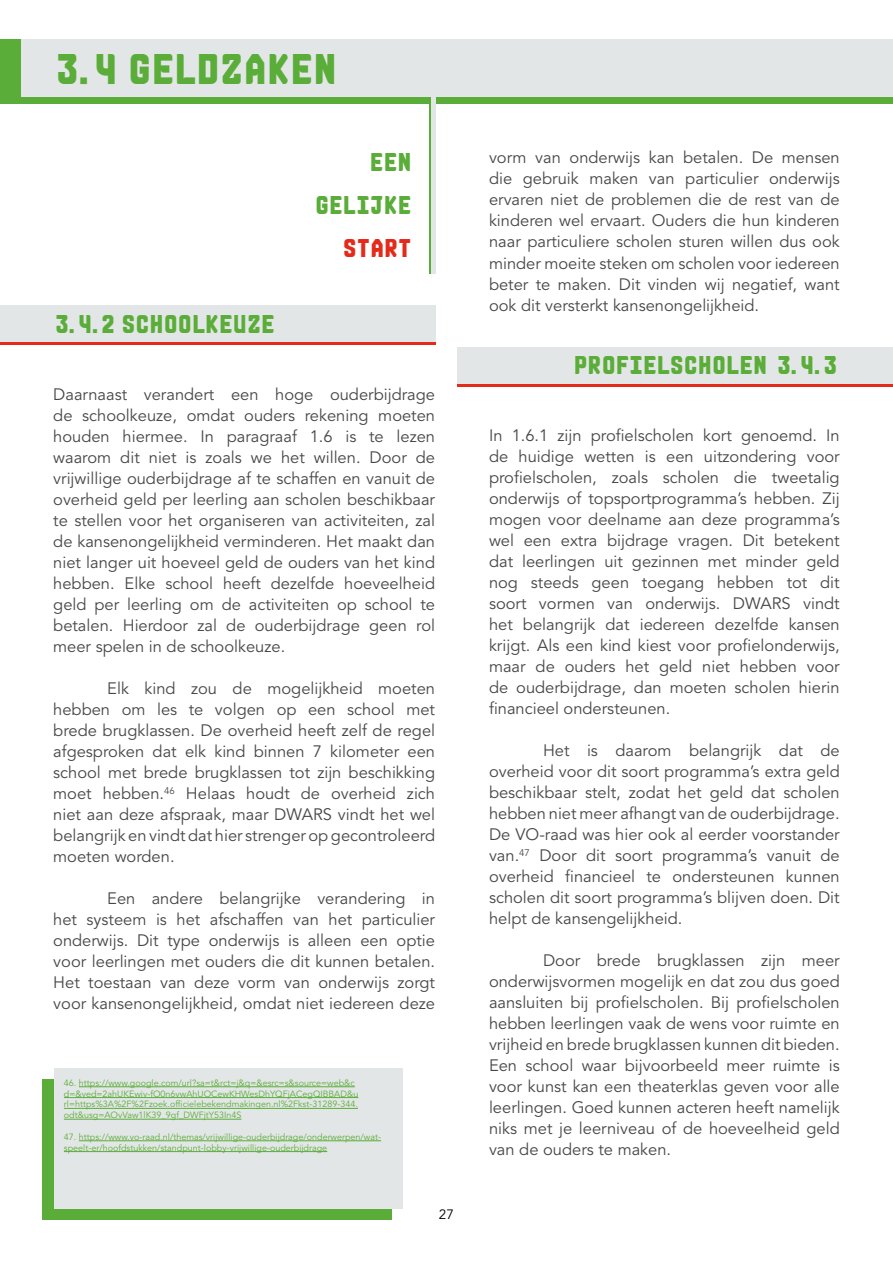
<style>
.page{position:relative;width:893px;height:1263px;background:#fff}
.page>*{position:absolute;margin:0;border:0;box-sizing:border-box;transform-origin:0 0}
.t1{font:30px "DEBSTER";color:#5aad38}
.t2{font:18px "DEBSTER";color:#5aad38}
.t3{font:18px "DEBSTER";color:#e42a1a}
.t4{font:16.5px/21px "Avenir LT Std";color:#474746;text-align:justify}
.t5{font:13.5px "Avenir LT Std";color:#000}
.t6{font:9px/10.8px "Avenir LT Std";color:#5aad38}
</style>
<div class="page">
<div style="left:430px;top:97px;width:6px;height:177px;background:#5aad38"></div>
<div style="left:0;top:39px;width:893px;height:65px;background:#5aad38"></div>
<div style="left:21px;top:39px;width:872px;height:58px;background:#e3e6e6"></div>
<div style="left:431px;top:90px;width:5px;height:184px;background:#e3e6e6"></div>
<div style="left:42px;top:1079px;width:350px;height:141px;background:#5aad38"></div>
<div style="left:54px;top:1068px;width:348px;height:141px;background:#e3e6e6"></div>
<hr style="left:79px;top:1086px;width:276px;height:1px;background:#5aad38">
<hr style="left:64px;top:1097px;width:294px;height:1px;background:#5aad38">
<hr style="left:64px;top:1108px;width:294px;height:1px;background:#5aad38">
<hr style="left:64px;top:1119px;width:177px;height:1px;background:#5aad38">
<hr style="left:79px;top:1140px;width:302px;height:1px;background:#5aad38">
<hr style="left:64px;top:1151px;width:263px;height:1px;background:#5aad38">
<div style="left:0;top:309px;width:436px;height:36px;background:#e42a1a"></div>
<div style="left:0;top:306px;width:436px;height:36px;background:#e3e6e6"></div>
<div style="left:457px;top:350px;width:436px;height:36px;background:linear-gradient(to right,#e42a1a,#e42a1a)"></div>
<div style="left:457px;top:347px;width:436px;height:36px;background:#e3e6e6"></div>
<h1 class="t1" style="left:54px;top:47px;width:287px">3.4 GELDZAKEN</h1>
<p class="t2" style="left:54px;top:311px;width:224px">3.4.2 SCHOOLKEUZE</p>
<p class="t2" style="left:372px;top:149px;width:43px">EEN</p>
<p class="t2" style="left:317px;top:192px;width:98px">GELIJKE</p>
<p class="t3" style="left:344px;top:235px;width:70px">START</p>
<p class="t4" style="left:53px;top:384px;width:383px">Daarnaast verandert een hoge ouderbijdrage de schoolkeuze, omdat ouders rekening moeten houden hiermee. In paragraaf 1.6 is te lezen waarom dit niet is zoals we het willen. Door de vrijwillige ouderbijdrage af te schaffen en vanuit de overheid geld per leerling aan scholen beschikbaar te stellen voor het organiseren van activiteiten, zal de kansenongelijkheid verminderen. Het maakt dan niet langer uit hoeveel geld de ouders van het kind hebben. Elke school heeft dezelfde hoeveelheid geld per leerling om de activiteiten op school te betalen. Hierdoor zal de ouderbijdrage geen rol meer spelen in de schoolkeuze.</p>
<p class="t4" style="left:53px;top:678px;width:383px;text-indent:54px">Elk kind zou de mogelijkheid moeten hebben om les te volgen op een school met brede brugklassen. De overheid heeft zelf de regel afgesproken dat elk kind binnen 7 kilometer een school met brede brugklassen tot zijn beschikking moet hebben.<sup>46</sup> Helaas houdt de overheid zich niet aan deze afspraak, maar DWARS vindt het wel belangrijk en vindt dat hier strenger op gecontroleerd moeten worden.</p>
<p class="t4" style="left:53px;top:888px;width:383px;text-indent:54px">Een andere belangrijke verandering in het systeem is het afschaffen van het particulier onderwijs. Dit type onderwijs is alleen een optie voor leerlingen met ouders die dit kunnen betalen.<br>Het toestaan van deze vorm van onderwijs zorgt voor kansenongelijkheid, omdat niet iedereen deze</p>
<p class="t6" style="left:64px;top:1077px;width:296px">46. https://www.google.com/url?sa=t&amp;rct=j&amp;q=&amp;esrc=s&amp;source=web&amp;c d=&amp;ved=2ahUKEwiv-fO0n6vwAhUOCewKHWesDhYQFjACegQIBBAD&amp;u rl=https%3A%2F%2Fzoek.officielebekendmakingen.nl%2Fkst-31289-344. odt&amp;usg=AOvVaw1lK39_9gf_DWFjtY53In4S</p>
<p class="t6" style="left:64px;top:1131px;width:319px">47. https://www.vo-raad.nl/themas/vrijwillige-ouderbijdrage/onderwerpen/wat&shy;speelt-er/hoofdstukken/standpunt-lobby-vrijwillige-ouderbijdrage</p>
<p class="t5" style="left:439px;top:1207px;width:17px">27</p>
<p class="t4" style="left:489px;top:148px;width:352px">vorm van onderwijs kan betalen. De mensen die gebruik maken van particulier onderwijs ervaren niet de problemen die de rest van de kinderen wel ervaart. Ouders die hun kinderen naar particuliere scholen sturen willen dus ook minder moeite steken om scholen voor iedereen beter te maken. Dit vinden wij negatief, want ook dit versterkt kansenongelijkheid.</p>
<p class="t2" style="left:575px;top:352px;width:264px">PROFIELSCHOLEN 3.4.3</p>
<p class="t4" style="left:489px;top:425px;width:352px">In 1.6.1 zijn profielscholen kort genoemd. In de huidige wetten is een uitzondering voor profielscholen, zoals scholen die tweetalig onderwijs of topsportprogramma’s hebben. Zij mogen voor deelname aan deze programma’s wel een extra bijdrage vragen. Dit betekent dat leerlingen uit gezinnen met minder geld nog steeds geen toegang hebben tot dit soort vormen van onderwijs. DWARS vindt het belangrijk dat iedereen dezelfde kansen krijgt. Als een kind kiest voor profielonderwijs, maar de ouders het geld niet hebben voor de ouderbijdrage, dan moeten scholen hierin financieel ondersteunen.</p>
<p class="t4" style="left:489px;top:740px;width:352px;text-indent:54px">Het is daarom belangrijk dat de overheid voor dit soort programma’s extra geld beschikbaar stelt, zodat het geld dat scholen hebben niet meer afhangt van de ouderbijdrage.<br>De VO-raad was hier ook al eerder voorstander van.<sup>47</sup> Door dit soort programma’s vanuit de overheid financieel te ondersteunen kunnen scholen dit soort programma’s blijven doen. Dit helpt de kansengelijkheid.</p>
<p class="t4" style="left:489px;top:950px;width:352px;text-indent:54px">Door brede brugklassen zijn meer onderwijsvormen mogelijk en dat zou dus goed aansluiten bij profielscholen. Bij profielscholen hebben leerlingen vaak de wens voor ruimte en vrijheid en brede brugklassen kunnen dit bieden.<br>Een school waar bijvoorbeeld meer ruimte is voor kunst kan een theaterklas geven voor alle leerlingen. Goed kunnen acteren heeft namelijk niks met je leerniveau of de hoeveelheid geld van de ouders te maken.</p>
</div>
